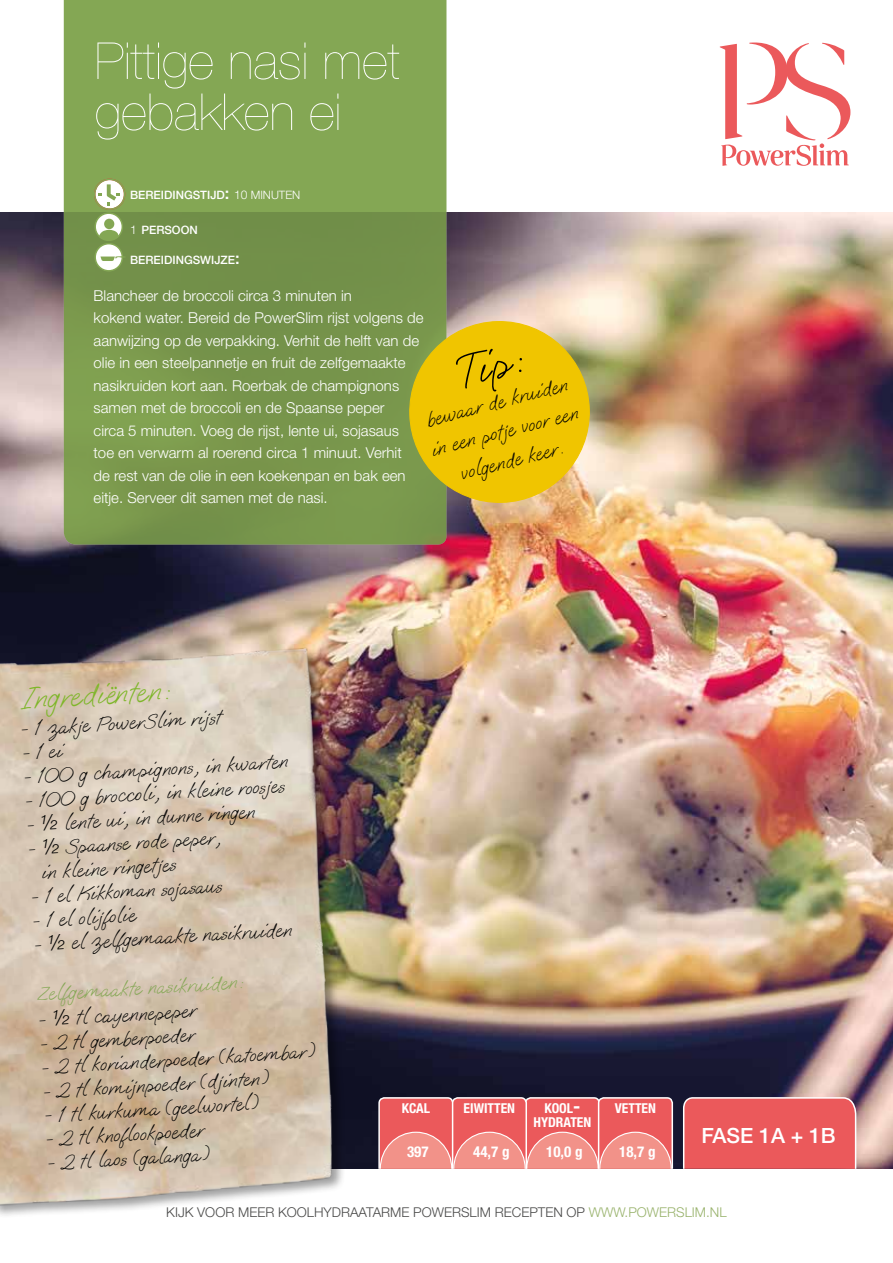
<style>
.page{position:relative;width:893px;height:1263px;background:#fff}
.page>*{position:absolute;margin:0;border:0;box-sizing:border-box;transform-origin:0 0}
.t1{font:200 51px/51px "Helvetica Neue LT Std";color:#fff}
.t2{font:46.5px "Oooh Baby ROB";color:#000}
.t3{font:31.5px "Oooh Baby ROB";color:#7eb629}
.t4{font:21px/30px "Oooh Baby ROB";color:#000;text-align:center}
.t5{font:21px "Oooh Baby ROB";color:#84a754}
.t6{font:500 21px "Helvetica Neue LT Std";color:#fff}
.t7{font:300 15px/22.5px "Helvetica Neue LT Std";color:#fff}
.t8{font:700 condensed 15px "Helvetica Neue LT Std";color:#fff}
.t9{font:700 condensed 13.65px/13.5px "Helvetica Neue LT Std";color:#fff;text-align:center}
.t10{font:300 13.5px "Helvetica Neue LT Std";color:#4a4a49}
.t11{font:500 11.55px "Helvetica Neue LT Std";color:#fff}
.s1{font-size:16.5px}
.s2{font-weight:300;font-size:12px}
.s3{font-weight:300}
.s4{font-family:"Helvetica Neue LT Std";font-weight:300;font-style:italic}
.s5{font-size:19.5px}
.s6{color:#99b36d}
</style>
<div class="page">
<img style="left:1px;top:213px;width:892px;height:956px">
<img style="left:0;top:625px;width:390px;height:591px">
<svg style="left:64px;top:0;width:382px;height:545px;background:#7c9c4e"></svg>
<svg style="left:378px;top:1096px;width:296px;height:74px;background:#ea7977"></svg>
<svg style="left:95px;top:179px;width:30px;height:30px"></svg>
<div style="left:94px;top:179px;width:31px;height:31px;border:2px solid #84a754;border-radius:50%"></div>
<svg style="left:107px;top:184px;width:13px;height:22px"></svg>
<svg style="left:95px;top:213px;width:27px;height:27px"></svg>
<div style="left:94px;top:212px;width:29px;height:29px;border:2px solid #84a754;border-radius:50%"></div>
<svg style="left:99px;top:230px;width:20px;height:10px"></svg>
<div style="left:104px;top:219px;width:10px;height:10px;background:#84a754;border-radius:50%"></div>
<div style="left:95px;top:244px;width:27px;height:27px;background:#fff;border-radius:50%"></div>
<div style="left:94px;top:243px;width:29px;height:29px;border:2px solid #84a754;border-radius:50%"></div>
<svg style="left:682px;top:1096px;width:175px;height:73px;background:#e65e60"></svg>
<svg style="left:720px;top:43px;width:130px;height:123px"></svg>
<svg style="left:408px;top:320px;width:183px;height:184px;background:#e0bf1d"></svg>
<svg style="left:100px;top:256px;width:26px;height:5px"></svg>
<h1 class="t1" style="left:95px;top:35px;width:307px">Pittige nasi met gebakken ei</h1>
<p class="t11" style="left:130px;top:188px;width:172px">BEREIDINGSTIJD<span class="s1">:</span> <span class="s2">10</span> <span class="s3">MINUTEN</span></p>
<p class="t11" style="left:130px;top:223px;width:69px"><span class="s2">1</span> PERSOON</p>
<p class="t11" style="left:130px;top:253px;width:111px">BEREIDINGSWIJZE<span class="s1">:</span></p>
<p class="t7" style="left:94px;top:284px;width:332px">Blancheer de broccoli circa 3 minuten in<br>kokend water. Bereid de PowerSlim rijst volgens de aanwijzing op de verpakking. Verhit de helft van de olie in een steelpannetje en fruit de zelfgemaakte nasikruiden kort aan. Roerbak de champignons samen met de broccoli en de Spaanse peper<br>circa 5 minuten. Voeg de rijst, lente ui, sojasaus<br>toe en verwarm al roerend circa 1 minuut. Verhit<br>de rest van de olie in een koekenpan en bak een eitje. Serveer dit samen met de nasi.</p>
<h2 class="t2" style="left:450px;top:349px;width:66px;rotate:-15deg">Tip:</h2>
<p class="t4" style="left:421px;top:407px;width:153px;rotate:-14deg">bewaar de kruiden in een potje voor een volgende keer.</p>
<h3 class="t3" style="left:18px;top:681px;width:151px;rotate:-3deg">Ingrediënten:</h3>
<p class="t4" style="left:20px;top:716px;width:202px;rotate:-4deg">- 1 zakje PowerSlim rijst</p>
<p class="t4" style="left:21px;top:740px;width:41px;rotate:-4deg">- 1 ei</p>
<p class="t4" style="left:23px;top:765px;width:266px;rotate:-4deg">- 100 g champignons, in kwarten</p>
<p class="t4" style="left:24px;top:789px;width:261px;rotate:-4deg">- 100 g broccoli, in kleine roosjes</p>
<p class="t4" style="left:26px;top:812px;width:230px;rotate:-4deg">- <span class="s4">½</span> lente ui, in dunne ringen</p>
<p class="t4" style="left:39px;top:839px;width:183px;line-height:23.7px;text-align:left;text-indent:-12px;rotate:-4deg">- <span class="s4">½</span> Spaanse rode peper, in kleine ringetjes</p>
<p class="t4" style="left:30px;top:884px;width:193px;rotate:-4deg">- 1 el Kikkoman sojasaus</p>
<p class="t4" style="left:32px;top:908px;width:105px;rotate:-4deg">- 1 el olijfolie</p>
<p class="t4" style="left:33px;top:932px;width:260px;rotate:-4deg">- <span class="s4">½</span> el zelfgemaakte nasikruiden</p>
<p class="t5" style="left:36px;top:983px;width:207px;rotate:-4deg">Zelfgemaakte nasikruiden:</p>
<p class="t4" style="left:38px;top:1007px;width:160px;rotate:-4deg">- <span class="s4">½</span> tl cayennepeper</p>
<p class="t4" style="left:39px;top:1031px;width:156px;rotate:-4deg">- 2 tl gemberpoeder</p>
<p class="t4" style="left:41px;top:1055px;width:276px;rotate:-4deg">- 2 tl korianderpoeder (katoembar)</p>
<p class="t4" style="left:42px;top:1079px;width:228px;rotate:-4deg">- 2 tl komijnpoeder (djinten)</p>
<p class="t4" style="left:44px;top:1103px;width:217px;rotate:-4deg">- 1 tl kurkuma (geelwortel)</p>
<p class="t4" style="left:45px;top:1126px;width:160px;rotate:-4deg">- 2 tl knoflookpoeder</p>
<p class="t4" style="left:46px;top:1150px;width:165px;rotate:-4deg">- 2 tl laos (galanga)</p>
<p class="t9" style="left:402px;top:1101px;width:30px">KCAL</p>
<p class="t8" style="left:407px;top:1142px;width:23px">397</p>
<p class="t9" style="left:464px;top:1101px;width:53px">EIWITTEN</p>
<p class="t8" style="left:473px;top:1142px;width:38px">44,7 g</p>
<p class="t9" style="left:533px;top:1101px;width:59px">KOOL<span class="s5">-<br></span>HYDRATEN</p>
<p class="t8" style="left:546px;top:1142px;width:38px">10,0 g</p>
<p class="t9" style="left:615px;top:1101px;width:43px">VETTEN</p>
<p class="t8" style="left:619px;top:1142px;width:38px">18,7 g</p>
<p class="t6" style="left:701px;top:1123px;width:136px">FASE 1A + 1B</p>
<p class="t10" style="left:166px;top:1204px;width:562px">KIJK VOOR MEER KOOLHYDRAATARME POWERSLIM RECEPTEN OP <span class="s6">WWW.POWERSLIM.NL</span></p>
</div>
